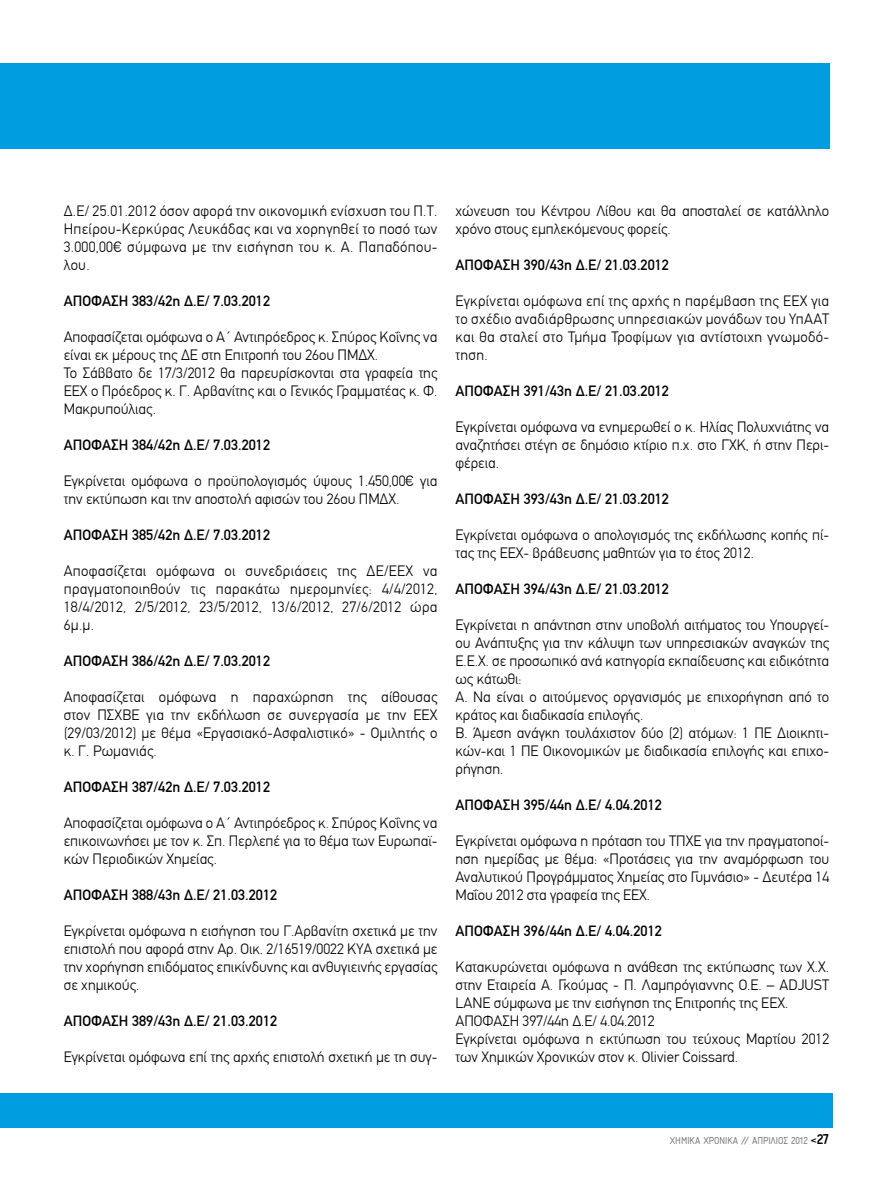
<style>
.page{position:relative;width:893px;height:1191px;background:#fff}
.page>*{position:absolute;margin:0;border:0;box-sizing:border-box;transform-origin:0 0}
.t1{font:300 15px/18px "PF Din Text";color:#000;text-align:justify}
.t2{font:500 15px "PF Din Text";color:#000}
.t3{font:10.5px "PF Isotext";color:#7b7c7e}
.s1{font-weight:700;color:#000}
.s2{font-weight:700;font-size:15px;color:#000}
</style>
<div class="page">
<div style="left:0;top:1093px;width:833px;height:34px;background:#009ee0"></div>
<div style="left:0;top:64px;width:829px;height:85px;background:#009ee0"></div>
<p class="t1" style="left:64px;top:202px;width:375px">Δ.Ε/ 25.01.2012 όσον αφορά την οικονομική ενίσχυση του Π.Τ.<br>Ηπείρου-Κερκύρας Λευκάδας και να χορηγηθεί το ποσό των 3.000,00€ σύμφωνα με την εισήγηση του κ. Α. Παπαδόπου&shy;λου.</p>
<p class="t2" style="left:64px;top:292px;width:208px">ΑΠΟΦΑΣΗ 383/42η Δ.Ε/ 7.03.2012</p>
<p class="t1" style="left:64px;top:328px;width:375px;text-align:left">Αποφασίζεται ομόφωνα ο Α΄ Αντιπρόεδρος κ. Σπύρος Κοΐνης να είναι εκ μέρους της ΔΕ στη Επιτροπή του 26ου ΠΜΔΧ.<br>Το Σάββατο δε 17/3/2012 θα παρευρίσκονται στα γραφεία της ΕΕΧ ο Πρόεδρος κ. Γ. Αρβανίτης και ο Γενικός Γραμματέας κ. Φ.<br>Μακρυπούλιας.</p>
<p class="t2" style="left:64px;top:436px;width:208px">ΑΠΟΦΑΣΗ 384/42η Δ.Ε/ 7.03.2012</p>
<p class="t1" style="left:64px;top:472px;width:375px">Εγκρίνεται ομόφωνα ο προϋπολογισμός ύψους 1.450,00€ για την εκτύπωση και την αποστολή αφισών του 26ου ΠΜΔΧ.</p>
<p class="t2" style="left:64px;top:526px;width:208px">ΑΠΟΦΑΣΗ 385/42η Δ.Ε/ 7.03.2012</p>
<p class="t1" style="left:64px;top:562px;width:375px">Αποφασίζεται ομόφωνα οι συνεδριάσεις της ΔΕ/ΕΕΧ να πραγματοποιηθούν τις παρακάτω ημερομηνίες: 4/4/2012, 18/4/2012, 2/5/2012, 23/5/2012, 13/6/2012, 27/6/2012 ώρα 6μ.μ.</p>
<p class="t2" style="left:64px;top:652px;width:208px">ΑΠΟΦΑΣΗ 386/42η Δ.Ε/ 7.03.2012</p>
<p class="t1" style="left:64px;top:688px;width:375px">Αποφασίζεται ομόφωνα η παραχώρηση της αίθουσας στον ΠΣΧΒΕ για την εκδήλωση σε συνεργασία με την ΕΕΧ (29/03/2012) με θέμα «Εργασιακό-Ασφαλιστικό» - Ομιλητής ο κ. Γ. Ρωμανιάς.</p>
<p class="t2" style="left:64px;top:778px;width:208px">ΑΠΟΦΑΣΗ 387/42η Δ.Ε/ 7.03.2012</p>
<p class="t1" style="left:64px;top:814px;width:375px">Αποφασίζεται ομόφωνα ο Α΄ Αντιπρόεδρος κ. Σπύρος Κοΐνης να επικοινωνήσει με τον κ. Σπ. Περλεπέ για το θέμα των Ευρωπαϊ&shy;κών Περιοδικών Χημείας.</p>
<p class="t2" style="left:64px;top:886px;width:215px">ΑΠΟΦΑΣΗ 388/43η Δ.Ε/ 21.03.2012</p>
<p class="t1" style="left:64px;top:922px;width:375px">Εγκρίνεται ομόφωνα η εισήγηση του Γ.Αρβανίτη σχετικά με την επιστολή που αφορά στην Αρ. Οικ. 2/16519/0022 ΚΥΑ σχετικά με την χορήγηση επιδόματος επικίνδυνης και ανθυγιεινής εργασίας σε χημικούς.</p>
<p class="t2" style="left:64px;top:1012px;width:215px">ΑΠΟΦΑΣΗ 389/43η Δ.Ε/ 21.03.2012</p>
<p class="t1" style="left:64px;top:1048px;width:375px">Εγκρίνεται ομόφωνα επί της αρχής επιστολή σχετική με τη συγ-</p>
<p class="t1" style="left:455px;top:202px;width:375px">χώνευση του Κέντρου Λίθου και θα αποσταλεί σε κατάλληλο χρόνο στους εμπλεκόμενους φορείς.</p>
<p class="t2" style="left:455px;top:256px;width:215px">ΑΠΟΦΑΣΗ 390/43η Δ.Ε/ 21.03.2012</p>
<p class="t1" style="left:455px;top:292px;width:375px">Εγκρίνεται ομόφωνα επί της αρχής η παρέμβαση της ΕΕΧ για το σχέδιο αναδιάρθρωσης υπηρεσιακών μονάδων του ΥπΑΑΤ και θα σταλεί στο Τμήμα Τροφίμων για αντίστοιχη γνωμοδό&shy;τηση.</p>
<p class="t2" style="left:455px;top:382px;width:215px">ΑΠΟΦΑΣΗ 391/43η Δ.Ε/ 21.03.2012</p>
<p class="t1" style="left:455px;top:418px;width:375px">Εγκρίνεται ομόφωνα να ενημερωθεί ο κ. Ηλίας Πολυχνιάτης να αναζητήσει στέγη σε δημόσιο κτίριο π.χ. στο ΓΧΚ, ή στην Περι&shy;φέρεια.</p>
<p class="t2" style="left:455px;top:490px;width:215px">ΑΠΟΦΑΣΗ 393/43η Δ.Ε/ 21.03.2012</p>
<p class="t1" style="left:455px;top:526px;width:375px">Εγκρίνεται ομόφωνα ο απολογισμός της εκδήλωσης κοπής πί&shy;τας της ΕΕΧ- βράβευσης μαθητών για το έτος 2012.</p>
<p class="t2" style="left:455px;top:580px;width:215px">ΑΠΟΦΑΣΗ 394/43η Δ.Ε/ 21.03.2012</p>
<p class="t1" style="left:455px;top:616px;width:375px;text-align:left">Εγκρίνεται η απάντηση στην υποβολή αιτήματος του Υπουργεί&shy;ου Ανάπτυξης για την κάλυψη των υπηρεσιακών αναγκών της Ε.Ε.Χ. σε προσωπικό ανά κατηγορία εκπαίδευσης και ειδικότητα ως κάτωθι:<br>Α. Να είναι ο αιτούμενος οργανισμός με επιχορήγηση από το κράτος και διαδικασία επιλογής.<br>Β. Άμεση ανάγκη τουλάχιστον δύο (2) ατόμων: 1 ΠΕ Διοικητι&shy;κών-και 1 ΠΕ Οικονομικών με διαδικασία επιλογής και επιχο&shy;ρήγηση.</p>
<p class="t2" style="left:455px;top:796px;width:208px">ΑΠΟΦΑΣΗ 395/44η Δ.Ε/ 4.04.2012</p>
<p class="t1" style="left:455px;top:832px;width:375px">Εγκρίνεται ομόφωνα η πρόταση του ΤΠΧΕ για την πραγματοποί&shy;ηση ημερίδας με θέμα: «Προτάσεις για την αναμόρφωση του Αναλυτικού Προγράμματος Χημείας στο Γυμνάσιο» - Δευτέρα 14<br>Μαΐου 2012 στα γραφεία της ΕΕΧ.</p>
<p class="t2" style="left:455px;top:922px;width:208px">ΑΠΟΦΑΣΗ 396/44η Δ.Ε/ 4.04.2012</p>
<p class="t1" style="left:455px;top:958px;width:375px;text-align:left">Κατακυρώνεται ομόφωνα η ανάθεση της εκτύπωσης των Χ.Χ. στην Εταιρεία Α. Γκούμας - Π. Λαμπρόγιαννης Ο.Ε. – ADJUST LANE σύμφωνα με την εισήγηση της Επιτροπής της ΕΕΧ.<br>ΑΠΟΦΑΣΗ 397/44η Δ.Ε/ 4.04.2012<br>Εγκρίνεται ομόφωνα η εκτύπωση του τεύχους Μαρτίου 2012 των Χημικών Χρονικών στον κ. Olivier Coissard.</p>
<p class="t3" style="left:670px;top:1134px;width:161px">ΧΗΜΙΚΑ ΧΡΟΝΙΚΑ // ΑΠΡΙΛΙΟΣ 2012 <span class="s1">&lt;</span><span class="s2">27</span></p>
</div>
